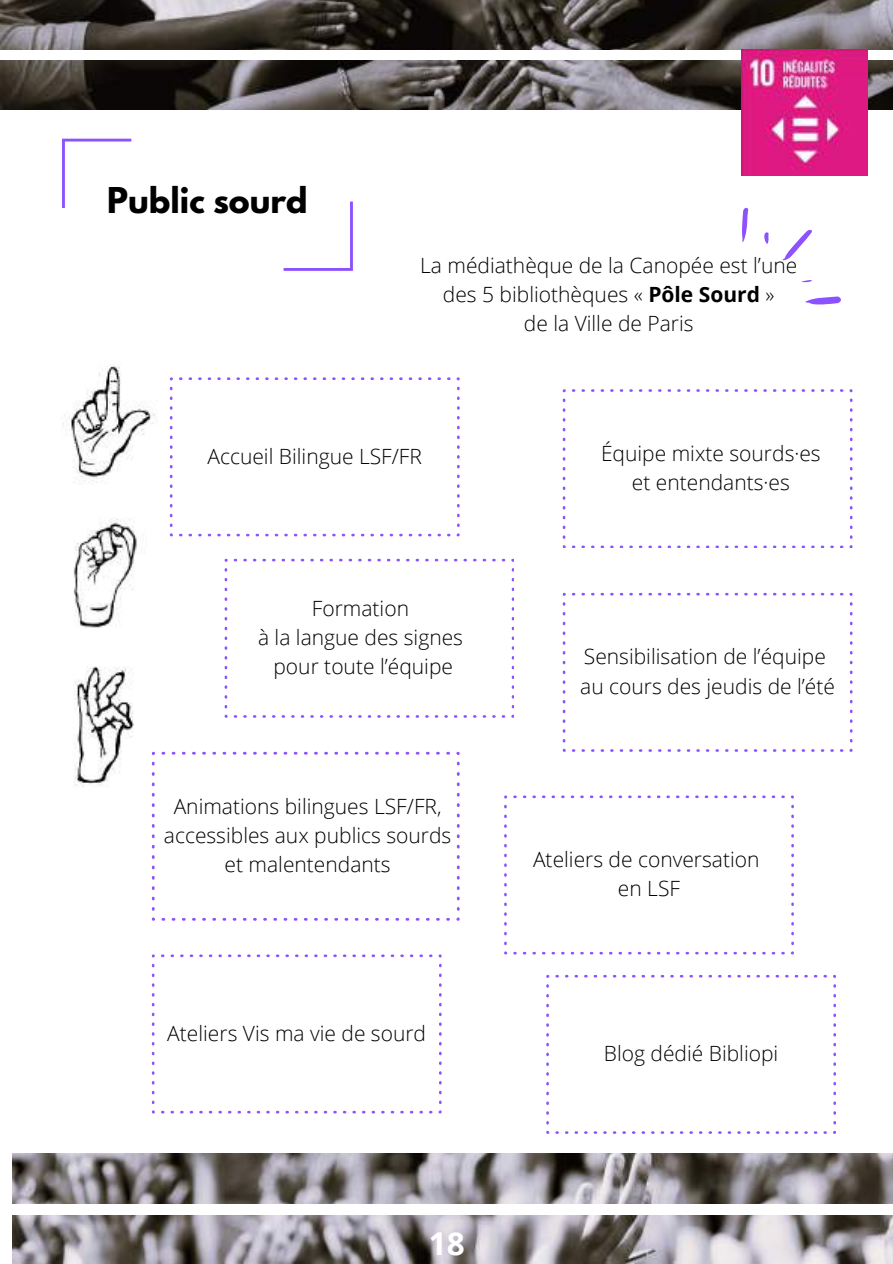
<style>
.page{position:relative;width:893px;height:1264px;background:#fff}
.page>*{position:absolute;margin:0;border:0;box-sizing:border-box;transform-origin:0 0}
.t1{font:700 31.5px "League Spartan";color:#000}
.t2{font:700 31.5px "Open Sans";color:#fff}
.t3{font:300 21px/29.2px "Open Sans";color:#000;text-align:center}
.s1{font-weight:700}
</style>
<div class="page">
<img style="left:0;top:0;width:892px;height:109px">
<div style="left:0;top:50px;width:892px;height:10px;background:#fff"></div>
<img style="left:63px;top:365px;width:94px;height:118px">
<img style="left:73px;top:519px;width:65px;height:109px">
<img style="left:74px;top:666px;width:78px;height:161px">
<svg style="left:62px;top:139px;width:69px;height:69px"></svg>
<svg style="left:283px;top:201px;width:69px;height:69px"></svg>
<img style="left:13px;top:1153px;width:879px;height:110px">
<div style="left:0;top:1204px;width:892px;height:10px;background:#fff"></div>
<img style="left:741px;top:50px;width:126px;height:126px">
<svg style="left:170px;top:377px;width:289px;height:159px"></svg>
<svg style="left:562px;top:389px;width:290px;height:159px"></svg>
<svg style="left:224px;top:559px;width:290px;height:158px"></svg>
<svg style="left:562px;top:593px;width:290px;height:158px"></svg>
<svg style="left:152px;top:751px;width:307px;height:169px"></svg>
<svg style="left:504px;top:795px;width:289px;height:159px"></svg>
<svg style="left:152px;top:954px;width:289px;height:159px"></svg>
<svg style="left:546px;top:974px;width:289px;height:159px"></svg>
<svg style="left:782px;top:229px;width:30px;height:32px"></svg>
<svg style="left:742px;top:207px;width:27px;height:37px"></svg>
<svg style="left:801px;top:280px;width:40px;height:25px"></svg>
<h1 class="t1" style="left:107px;top:185px;width:202px">Public sourd</h1>
<p class="t3" style="left:420px;top:250px;width:378px">La médiathèque de la Canopée est l’une des 5 bibliothèques « <span class="s1">Pôle Sourd</span> »<br>de la Ville de Paris</p>
<p class="t3" style="left:207px;top:441px;width:216px">Accueil Bilingue LSF/FR</p>
<p class="t3" style="left:601px;top:438px;width:221px">Équipe mixte sourds·es et entendants·es</p>
<p class="t3" style="left:258px;top:593px;width:206px">Formation<br>à la langue des signes pour toute l’équipe</p>
<p class="t3" style="left:164px;top:791px;width:289px">Animations bilingues LSF/FR, accessibles aux publics sourds et malentendants</p>
<p class="t3" style="left:167px;top:1017px;width:260px">Ateliers Vis ma vie de sourd</p>
<h1 class="t2" style="left:428px;top:1221px;width:37px">18</h1>
<p class="t3" style="left:580px;top:641px;width:256px;text-align:left">Sensibilisation de l’équipe au cours des jeudis de l’été</p>
<p class="t3" style="left:533px;top:844px;width:228px">Ateliers de conversation en LSF</p>
<p class="t3" style="left:604px;top:1038px;width:176px">Blog dédié Bibliopi</p>
</div>
